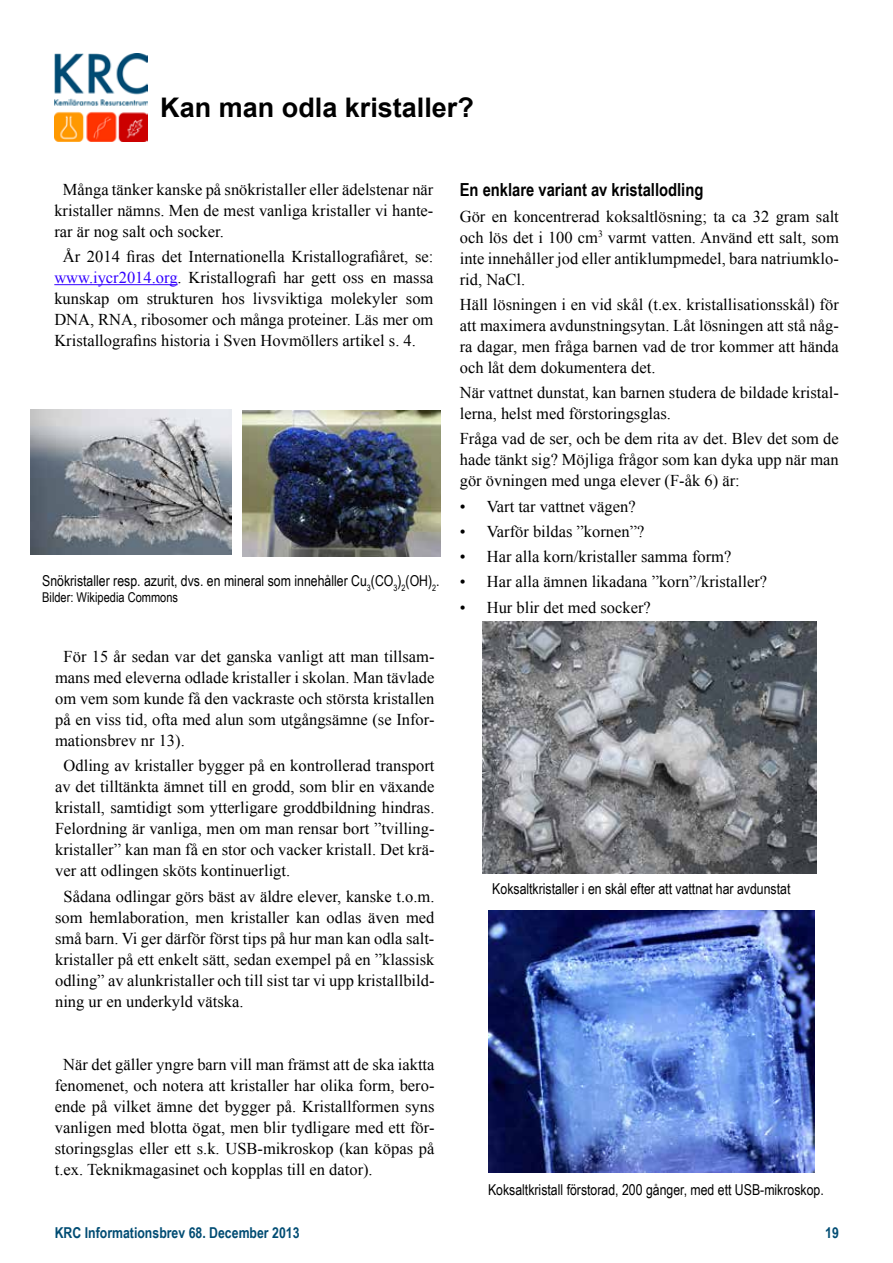
<style>
.page{position:relative;width:893px;height:1263px;background:#fff}
.page>*{position:absolute;margin:0;border:0;box-sizing:border-box;transform-origin:0 0}
.t1{font:700 27px "Arial";color:#000}
.t2{font:700 18px "Arial Narrow";color:#000}
.t3{font:16.5px/21px "Times New Roman";color:#000;text-align:justify}
.t4{font:15px "Arial Narrow";color:#000}
.t5{font:700 15px "Arial Narrow";color:#004c73}
.t6{font:13.5px "Arial Narrow";color:#000}
.s1{color:#3200ff}
</style>
<div class="page">
<hr style="left:54px;top:284px;width:124px;height:1px;background:#3200ff">
<img style="left:54px;top:54px;width:93px;height:87px">
<img style="left:482px;top:622px;width:334px;height:251px">
<img style="left:488px;top:911px;width:327px;height:261px">
<img style="left:30px;top:409px;width:202px;height:145px">
<img style="left:242px;top:411px;width:198px;height:145px">
<h1 class="t1" style="left:160px;top:90px;width:315px">Kan man odla kristaller?</h1>
<p class="t3" style="left:54px;top:178px;width:381px;text-indent:8px">Många tänker kanske på snökristaller eller ädelstenar när kristaller nämns. Men de mest vanliga kristaller vi hante&shy;rar är nog salt och socker.</p>
<p class="t3" style="left:54px;top:246px;width:381px;text-indent:8px">År 2014 firas det Internationella Kristallografiåret, se: <span class="s1">www.iycr2014.org</span>. Kristallografi har gett oss en massa kunskap om strukturen hos livsviktiga molekyler som DNA, RNA, ribosomer och många proteiner. Läs mer om Kristallografins historia i Sven Hovmöllers artikel s. 4.</p>
<p class="t4" style="left:42px;top:569px;width:399px">Snökristaller resp. azurit, dvs. en mineral som innehåller Cu<sub>3</sub>(CO<sub>3</sub>)<sub>2</sub>(OH)<sub>2</sub>.</p>
<p class="t6" style="left:42px;top:587px;width:137px">Bilder: Wikipedia Commons</p>
<p class="t3" style="left:55px;top:646px;width:381px;text-indent:8px">För 15 år sedan var det ganska vanligt att man tillsam&shy;mans med eleverna odlade kristaller i skolan. Man tävlade om vem som kunde få den vackraste och största kristallen på en viss tid, ofta med alun som utgångsämne (se Infor&shy;mationsbrev nr 13).</p>
<p class="t3" style="left:55px;top:755px;width:381px;text-indent:8px">Odling av kristaller bygger på en kontrollerad transport av det tilltänkta ämnet till en grodd, som blir en växande kristall, samtidigt som ytterligare groddbildning hindras.<br>Felordning är vanliga, men om man rensar bort ”tvilling&shy;kristaller” kan man få en stor och vacker kristall. Det krä&shy;ver att odlingen sköts kontinuerligt.</p>
<p class="t3" style="left:55px;top:885px;width:381px;text-indent:8px">Sådana odlingar görs bäst av äldre elever, kanske t.o.m. som hemlaboration, men kristaller kan odlas även med små barn. Vi ger därför först tips på hur man kan odla salt&shy;kristaller på ett enkelt sätt, sedan exempel på en ”klassisk odling” av alunkristaller och till sist tar vi upp kristallbild&shy;ning ur en underkyld vätska.</p>
<p class="t3" style="left:55px;top:1054px;width:381px;text-indent:8px">När det gäller yngre barn vill man främst att de ska iaktta fenomenet, och notera att kristaller har olika form, bero&shy;ende på vilket ämne det bygger på. Kristallformen syns vanligen med blotta ögat, men blir tydligare med ett för&shy;storingsglas eller ett s.k. USB-mikroskop (kan köpas på t.ex. Teknikmagasinet och kopplas till en dator).</p>
<p class="t2" style="left:460px;top:176px;width:245px">En enklare variant av kristallodling</p>
<p class="t3" style="left:460px;top:205px;width:381px">Gör en koncentrerad koksaltlösning; ta ca 32 gram salt och lös det i 100 cm<sup>3</sup> varmt vatten. Använd ett salt, som inte innehåller jod eller antiklumpmedel, bara natriumklo&shy;rid, NaCl.</p>
<p class="t3" style="left:460px;top:293px;width:381px">Häll lösningen i en vid skål (t.ex. kristallisationsskål) för att maximera avdunstningsytan. Låt lösningen att stå någ&shy;ra dagar, men fråga barnen vad de tror kommer att hända och låt dem dokumentera det.</p>
<p class="t3" style="left:460px;top:382px;width:381px">När vattnet dunstat, kan barnen studera de bildade kristal&shy;lerna, helst med förstoringsglas.</p>
<p class="t3" style="left:460px;top:428px;width:381px">Fråga vad de ser, och be dem rita av det. Blev det som de hade tänkt sig? Möjliga frågor som kan dyka upp när man gör övningen med unga elever (F-åk 6) är:</p>
<p class="t3" style="left:460px;top:495px;width:177px">• Vart tar vattnet vägen?</p>
<p class="t3" style="left:460px;top:520px;width:186px">• Varför bildas ”kornen”?</p>
<p class="t3" style="left:460px;top:546px;width:273px">• Har alla korn/kristaller samma form?</p>
<p class="t3" style="left:460px;top:571px;width:309px">• Har alla ämnen likadana ”korn”/kristaller?</p>
<p class="t3" style="left:460px;top:596px;width:193px">• Hur blir det med socker?</p>
<p class="t4" style="left:492px;top:877px;width:300px">Koksaltkristaller i en skål efter att vattnat har avdunstat</p>
<p class="t4" style="left:488px;top:1179px;width:337px">Koksaltkristall förstorad, 200 gånger, med ett USB-mikroskop.</p>
<p class="t5" style="left:55px;top:1221px;width:246px">KRC Informationsbrev 68. December 2013</p>
<p class="t5" style="left:825px;top:1221px;width:15px">19</p>
</div>
